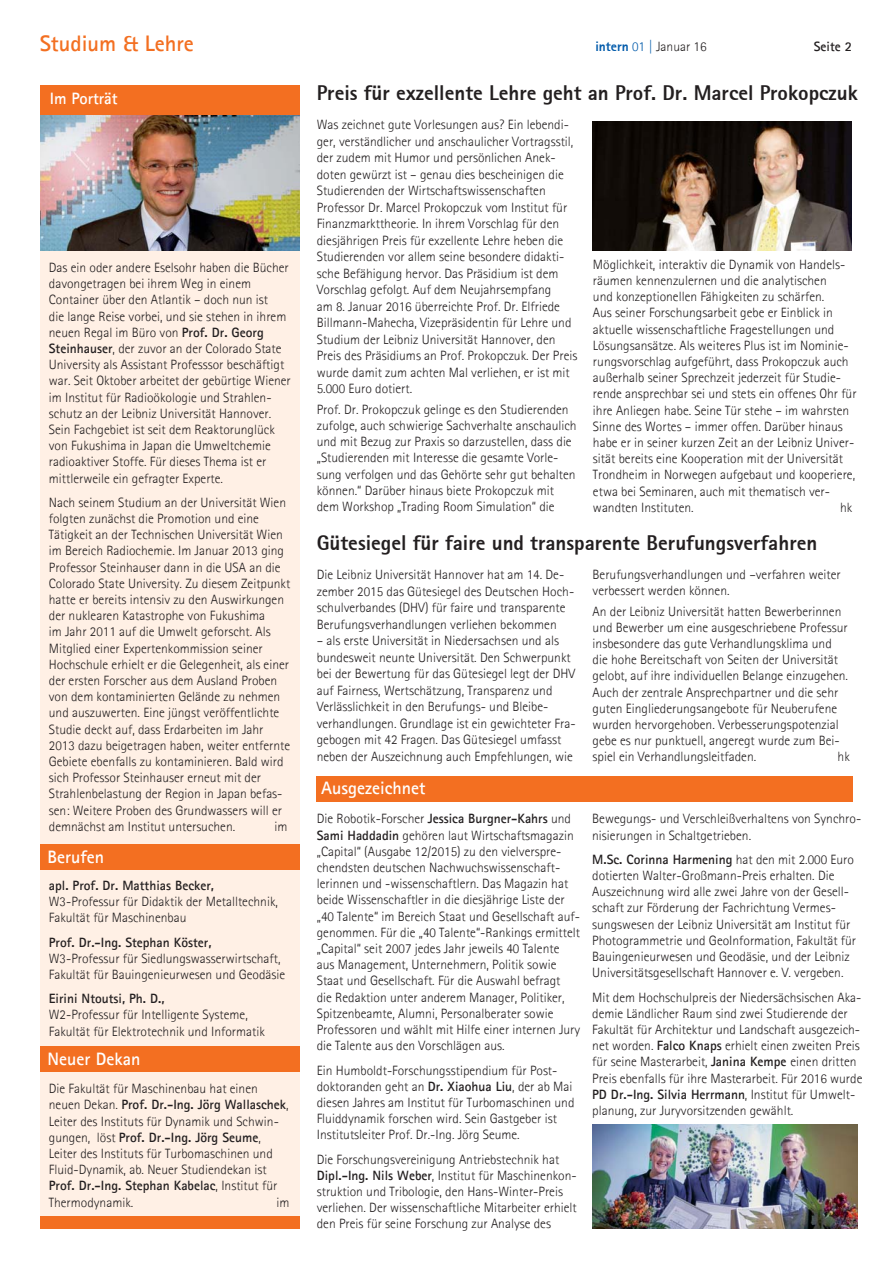
<style>
.page{position:relative;width:893px;height:1263px;background:#fff}
.page>*{position:absolute;margin:0;border:0;box-sizing:border-box;transform-origin:0 0}
.t1{font:700 22.5px "Agfa Rotis Sans Serif";color:#f36f21}
.t2{font:800 21px "Agfa Rotis Sans Serif";color:#231f20}
.t3{font:700 18px "Agfa Rotis Sans Serif";color:#fff}
.t4{font:700 16.5px "Agfa Rotis Sans Serif";letter-spacing:-.005em;color:#fff}
.t5{font:300 13.5px/16.2px "Agfa Rotis Sans Serif";color:#231f20}
.t6{font:700 13.5px "Agfa Rotis Sans Serif";color:#231f20}
.s1{font-weight:800;color:#005aaa}
.s2{color:#005aaa}
.s3{font-weight:700}
</style>
<div class="page">
<div style="left:40px;top:1071px;width:260px;height:155px;background:#fff0e5"></div>
<div style="left:40px;top:246px;width:260px;height:609px;background:#fff0e5"></div>
<img style="left:40px;top:114px;width:260px;height:137px">
<div style="left:40px;top:85px;width:260px;height:29px;background:#f36f21"></div>
<div style="left:40px;top:863px;width:260px;height:192px;background:#fff0e5"></div>
<div style="left:316px;top:776px;width:536px;height:26px;background:#f36f21"></div>
<div style="left:40px;top:844px;width:260px;height:26px;background:#f36f21"></div>
<div style="left:40px;top:1216px;width:260px;height:13px;background:#f36f21"></div>
<img style="left:593px;top:1125px;width:265px;height:103px">
<div style="left:40px;top:1047px;width:260px;height:25px;background:#f36f21"></div>
<img style="left:593px;top:122px;width:258px;height:129px">
<h1 class="t1" style="left:40px;top:29px;width:156px">Studium &amp; Lehre</h1>
<p class="t5" style="left:595px;top:38px;width:113px"><span class="s1">intern</span> <span class="s2">01 |</span> Januar 16</p>
<p class="t6" style="left:814px;top:38px;width:40px">Seite 2</p>
<p class="t4" style="left:50px;top:88px;width:69px">Im Porträt</p>
<h2 class="t2" style="left:317px;top:79px;width:542px">Preis für exzellente Lehre geht an Prof. Dr. Marcel Prokopczuk</h2>
<p class="t5" style="left:49px;top:259px;width:243px">Das ein oder andere Eselsohr haben die Bücher davongetragen bei ihrem Weg in einem Container über den Atlantik – doch nun ist<br>die lange Reise vorbei, und sie stehen in ihrem neuen Regal im Büro von <span class="s3">Prof. Dr. Georg Steinhauser</span>, der zuvor an der Colorado State University als Assistant Professsor beschäftigt war. Seit Oktober arbeitet der gebürtige Wiener im Institut für Radioökologie und Strahlen&shy;schutz an der Leibniz Universität Hannover.<br>Sein Fachgebiet ist seit dem Reaktorunglück von Fukushima in Japan die Umweltchemie radioaktiver Stoffe. Für dieses Thema ist er mittlerweile ein gefragter Experte.</p>
<p class="t5" style="left:49px;top:494px;width:243px">Nach seinem Studium an der Universität Wien folgten zunächst die Promotion und eine Tätigkeit an der Technischen Universität Wien im Bereich Radiochemie. Im Januar 2013 ging Professor Steinhauser dann in die USA an die Colorado State University. Zu diesem Zeitpunkt hatte er bereits intensiv zu den Auswirkungen der nuklearen Katastrophe von Fukushima<br>im Jahr 2011 auf die Umwelt geforscht. Als Mitglied einer Expertenkommission seiner Hochschule erhielt er die Gelegenheit, als einer der ersten Forscher aus dem Ausland Proben von dem kontaminierten Gelände zu nehmen und auszuwerten. Eine jüngst veröffentlichte Studie deckt auf, dass Erdarbeiten im Jahr 2013 dazu beigetragen haben, weiter entfernte Gebiete ebenfalls zu kontaminieren. Bald wird sich Professor Steinhauser erneut mit der Strahlenbelastung der Region in Japan befas&shy;sen: Weitere Proben des Grundwassers will er demnächst am Institut untersuchen.</p>
<p class="t5" style="left:274px;top:818px;width:14px">im</p>
<h3 class="t3" style="left:48px;top:845px;width:58px">Berufen</h3>
<p class="t6" style="left:49px;top:877px;width:166px">apl. Prof. Dr. Matthias Becker,</p>
<p class="t5" style="left:49px;top:893px;width:231px">W3-Professur für Didaktik der Metalltechnik,<br>Fakultät für Maschinenbau</p>
<p class="t6" style="left:49px;top:933px;width:164px">Prof. Dr.-Ing. Stephan Köster,</p>
<p class="t5" style="left:49px;top:950px;width:238px">W3-Professur für Siedlungswasserwirtschaft,<br>Fakultät für Bauingenieurwesen und Geodäsie</p>
<p class="t6" style="left:49px;top:990px;width:117px">Eirini Ntoutsi, Ph. D.,</p>
<p class="t5" style="left:49px;top:1007px;width:217px">W2-Professur für Intelligente Systeme,<br>Fakultät für Elektrotechnik und Informatik</p>
<h3 class="t3" style="left:48px;top:1048px;width:95px">Neuer Dekan</h3>
<p class="t5" style="left:49px;top:1080px;width:241px">Die Fakultät für Maschinenbau hat einen neuen Dekan. <span class="s3">Prof. Dr.-Ing. Jörg Wallaschek</span>, Leiter des Instituts für Dynamik und Schwin&shy;gungen, löst <span class="s3">Prof. Dr.-Ing. Jörg Seume</span>, Leiter des Instituts für Turbomaschinen und Fluid-Dynamik, ab. Neuer Studiendekan ist <span class="s3">Prof. Dr.-Ing. Stephan Kabelac</span>, Institut für Thermodynamik.</p>
<p class="t5" style="left:276px;top:1194px;width:14px">im</p>
<p class="t5" style="left:317px;top:116px;width:262px">Was zeichnet gute Vorlesungen aus? Ein lebendi&shy;ger, verständlicher und anschaulicher Vortragsstil, der zudem mit Humor und persönlichen Anek&shy;doten gewürzt ist – genau dies bescheinigen die Studierenden der Wirtschaftswissenschaften Professor Dr. Marcel Prokopczuk vom Institut für Finanzmarkttheorie. In ihrem Vorschlag für den diesjährigen Preis für exzellente Lehre heben die Studierenden vor allem seine besondere didakti&shy;sche Befähigung hervor. Das Präsidium ist dem Vorschlag gefolgt. Auf dem Neujahrsempfang<br>am 8. Januar 2016 überreichte Prof. Dr. Elfriede Billmann-Mahecha, Vizepräsidentin für Lehre und Studium der Leibniz Universität Hannover, den Preis des Präsidiums an Prof. Prokopczuk. Der Preis wurde damit zum achten Mal verliehen, er ist mit 5.000 Euro dotiert.</p>
<p class="t5" style="left:317px;top:401px;width:261px">Prof. Dr. Prokopczuk gelinge es den Studierenden zufolge, auch schwierige Sachverhalte anschaulich und mit Bezug zur Praxis so darzustellen, dass die „Studierenden mit Interesse die gesamte Vorle&shy;sung verfolgen und das Gehörte sehr gut behalten können.“ Darüber hinaus biete Prokopczuk mit dem Workshop „Trading Room Simulation“ die</p>
<p class="t5" style="left:593px;top:256px;width:265px">Möglichkeit, interaktiv die Dynamik von Handels&shy;räumen kennenzulernen und die analytischen<br>und konzeptionellen Fähigkeiten zu schärfen.<br>Aus seiner Forschungsarbeit gebe er Einblick in aktuelle wissenschaftliche Fragestellungen und Lösungsansätze. Als weiteres Plus ist im Nominie&shy;rungsvorschlag aufgeführt, dass Prokopczuk auch außerhalb seiner Sprechzeit jederzeit für Studie&shy;rende ansprechbar sei und stets ein offenes Ohr für ihre Anliegen habe. Seine Tür stehe – im wahrsten Sinne des Wortes – immer offen. Darüber hinaus habe er in seiner kurzen Zeit an der Leibniz Univer&shy;sität bereits eine Kooperation mit der Universität Trondheim in Norwegen aufgebaut und kooperiere, etwa bei Seminaren, auch mit thematisch ver&shy;wandten Instituten.</p>
<p class="t5" style="left:840px;top:499px;width:14px">hk</p>
<h2 class="t2" style="left:317px;top:530px;width:502px">Gütesiegel für faire und transparente Berufungsverfahren</h2>
<p class="t5" style="left:317px;top:566px;width:259px">Die Leibniz Universität Hannover hat am 14. De&shy;zember 2015 das Gütesiegel des Deutschen Hoch&shy;schulverbandes (DHV) für faire und transparente Berufungsverhandlungen verliehen bekommen</p>
<p class="t5" style="left:317px;top:632px;width:260px">– als erste Universität in Niedersachsen und als bundesweit neunte Universität. Den Schwerpunkt bei der Bewertung für das Gütesiegel legt der DHV auf Fairness, Wertschätzung, Transparenz und Verlässlichkeit in den Berufungs- und Bleibe&shy;verhandlungen. Grundlage ist ein gewichteter Fra&shy;gebogen mit 42 Fragen. Das Gütesiegel umfasst neben der Auszeichnung auch Empfehlungen, wie</p>
<p class="t5" style="left:593px;top:566px;width:250px">Berufungsverhandlungen und –verfahren weiter verbessert werden können.</p>
<p class="t5" style="left:593px;top:603px;width:257px">An der Leibniz Universität hatten Bewerberinnen und Bewerber um eine ausgeschriebene Professur insbesondere das gute Verhandlungsklima und die hohe Bereitschaft von Seiten der Universität gelobt, auf ihre individuellen Belange einzugehen.<br>Auch der zentrale Ansprechpartner und die sehr guten Eingliederungsangebote für Neuberufene wurden hervorgehoben. Verbesserungspotenzial gebe es nur punktuell, angeregt wurde zum Bei&shy;spiel ein Verhandlungsleitfaden.</p>
<p class="t5" style="left:837px;top:749px;width:14px">hk</p>
<h3 class="t3" style="left:321px;top:776px;width:106px">Ausgezeichnet</h3>
<p class="t5" style="left:317px;top:811px;width:265px">Die Robotik-Forscher <span class="s3">Jessica Burgner-Kahrs</span> und <span class="s3">Sami Haddadin</span> gehören laut Wirtschaftsmagazin „Capital“ (Ausgabe 12/2015) zu den vielverspre&shy;chendsten deutschen Nachwuchswissenschaft&shy;lerinnen und -wissenschaftlern. Das Magazin hat beide Wissenschaftler in die diesjährige Liste der „40 Talente“ im Bereich Staat und Gesellschaft auf&shy;genommen. Für die „40 Talente“-Rankings ermittelt „Capital“ seit 2007 jedes Jahr jeweils 40 Talente aus Management, Unternehmern, Politik sowie Staat und Gesellschaft. Für die Auswahl befragt<br>die Redaktion unter anderem Manager, Politiker, Spitzenbeamte, Alumni, Personalberater sowie Professoren und wählt mit Hilfe einer internen Jury die Talente aus den Vorschlägen aus.</p>
<p class="t5" style="left:317px;top:1062px;width:259px">Ein Humboldt-Forschungsstipendium für Post&shy;doktoranden geht an <span class="s3">Dr. Xiaohua Liu</span>, der ab Mai diesen Jahres am Institut für Turbomaschinen und Fluiddynamik forschen wird. Sein Gastgeber ist Institutsleiter Prof. Dr.-Ing. Jörg Seume.</p>
<p class="t5" style="left:317px;top:1151px;width:261px">Die Forschungsvereinigung Antriebstechnik hat <span class="s3">Dipl.-Ing. Nils Weber</span>, Institut für Maschinenkon&shy;struktion und Tribologie, den Hans-Winter-Preis verliehen. Der wissenschaftliche Mitarbeiter erhielt den Preis für seine Forschung zur Analyse des</p>
<p class="t5" style="left:592px;top:811px;width:270px">Bewegungs- und Verschleißverhaltens von Synchro&shy;nisierungen in Schaltgetrieben.</p>
<p class="t5" style="left:592px;top:851px;width:265px"><span class="s3">M.Sc. Corinna Harmening</span> hat den mit 2.000 Euro dotierten Walter-Großmann-Preis erhalten. Die Auszeichnung wird alle zwei Jahre von der Gesell&shy;schaft zur Förderung der Fachrichtung Vermes&shy;sungswesen der Leibniz Universität am Institut für Photogrammetrie und GeoInformation, Fakultät für Bauingenieurwesen und Geodäsie, und der Leibniz Universitätsgesellschaft Hannover e. V. vergeben.</p>
<p class="t5" style="left:592px;top:989px;width:272px">Mit dem Hochschulpreis der Niedersächsischen Aka&shy;demie Ländlicher Raum sind zwei Studierende der Fakultät für Architektur und Landschaft ausgezeich&shy;net worden. <span class="s3">Falco Knaps</span> erhielt einen zweiten Preis für seine Masterarbeit, <span class="s3">Janina Kempe</span> einen dritten Preis ebenfalls für ihre Masterarbeit. Für 2016 wurde <span class="s3">PD Dr.-Ing. Silvia Herrmann</span>, Institut für Umwelt&shy;planung, zur Juryvorsitzenden gewählt.</p>
</div>
